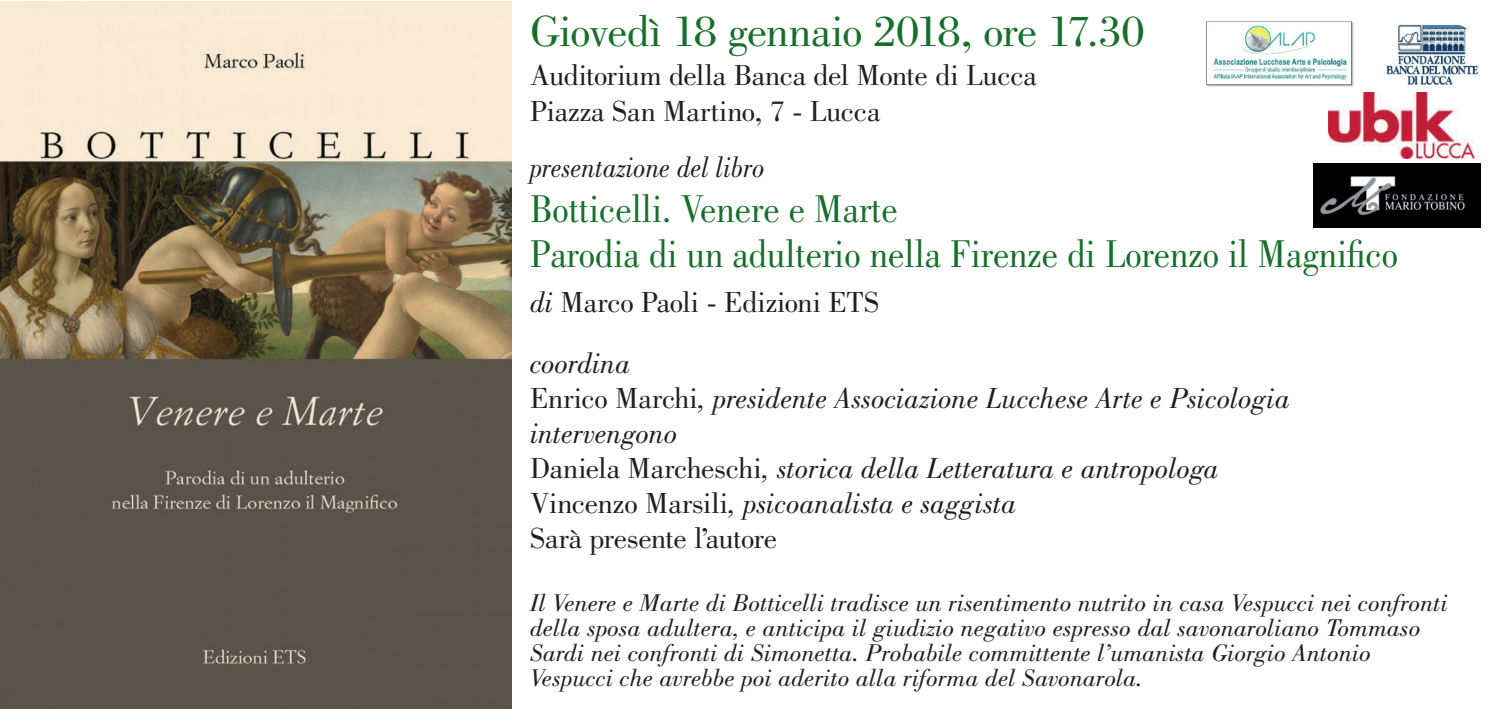
<style>
.page{position:relative;width:1489px;height:709px;background:#fff}
.page>*{position:absolute;margin:0;border:0;box-sizing:border-box;transform-origin:0 0}
.t1{font:45px "Bodoni Std";letter-spacing:-.02em;color:#176f2b}
.t2{font:40px/45px "Bodoni Std";color:#176f2b;scale:.92 1}
.t3{font:italic 30px/35px "Bodoni Std";color:#231f20}
.t4{font:30px/36px "Bodoni Std";letter-spacing:-.01em;color:#231f20}
.t5{font:italic 30px "Bodoni Std";color:#231f20;scale:.92 1}
.t6{font:italic 25px/25px "Bodoni Std";color:#231f20;scale:1.04 1}
.s1{font-style:italic}
.s2{font-style:normal}
</style>
<div class="page">
<img style="left:0;top:2px;width:512px;height:707px">
<img style="left:1386px;top:24px;width:92px;height:63px">
<img style="left:1206px;top:21px;width:148px;height:66px">
<img style="left:1328px;top:92px;width:152px;height:66px">
<img style="left:1313px;top:163px;width:167px;height:64px">
<h1 class="t1" style="left:530px;top:7px;width:615px">Giovedì 18 gennaio 2018, ore 17.30</h1>
<p class="t4" style="left:530px;top:57px;width:508px">Auditorium della Banca del Monte di Lucca<br>Piazza San Martino, 7 - Lucca</p>
<p class="t5" style="left:530px;top:151px;width:256px">presentazione del libro</p>
<h2 class="t2" style="left:530px;top:187px;width:945px">Botticelli. Venere e Marte<br>Parodia di un adulterio nella Firenze di Lorenzo il Magnifico</h2>
<p class="t4" style="left:530px;top:285px;width:351px"><span class="s1">di</span> Marco Paoli - Edizioni ETS</p>
<p class="t3" style="left:530px;top:346px;width:761px">coordina<br><span class="s2">Enrico Marchi</span>, presidente Associazione Lucchese Arte e Psicologia intervengono<br><span class="s2">Daniela Marcheschi</span>, storica della Letteratura e antropologa <span class="s2">Vincenzo Marsili</span>, psicoanalista e saggista<br><span class="s2">Sarà presente l’autore</span></p>
<p class="t6" style="left:530px;top:590px;width:884px">Il Venere e Marte di Botticelli tradisce un risentimento nutrito in casa Vespucci nei confronti della sposa adultera, e anticipa il giudizio negativo espresso dal savonaroliano Tommaso Sardi nei confronti di Simonetta. Probabile committente l’umanista Giorgio Antonio Vespucci che avrebbe poi aderito alla riforma del Savonarola.</p>
</div>
